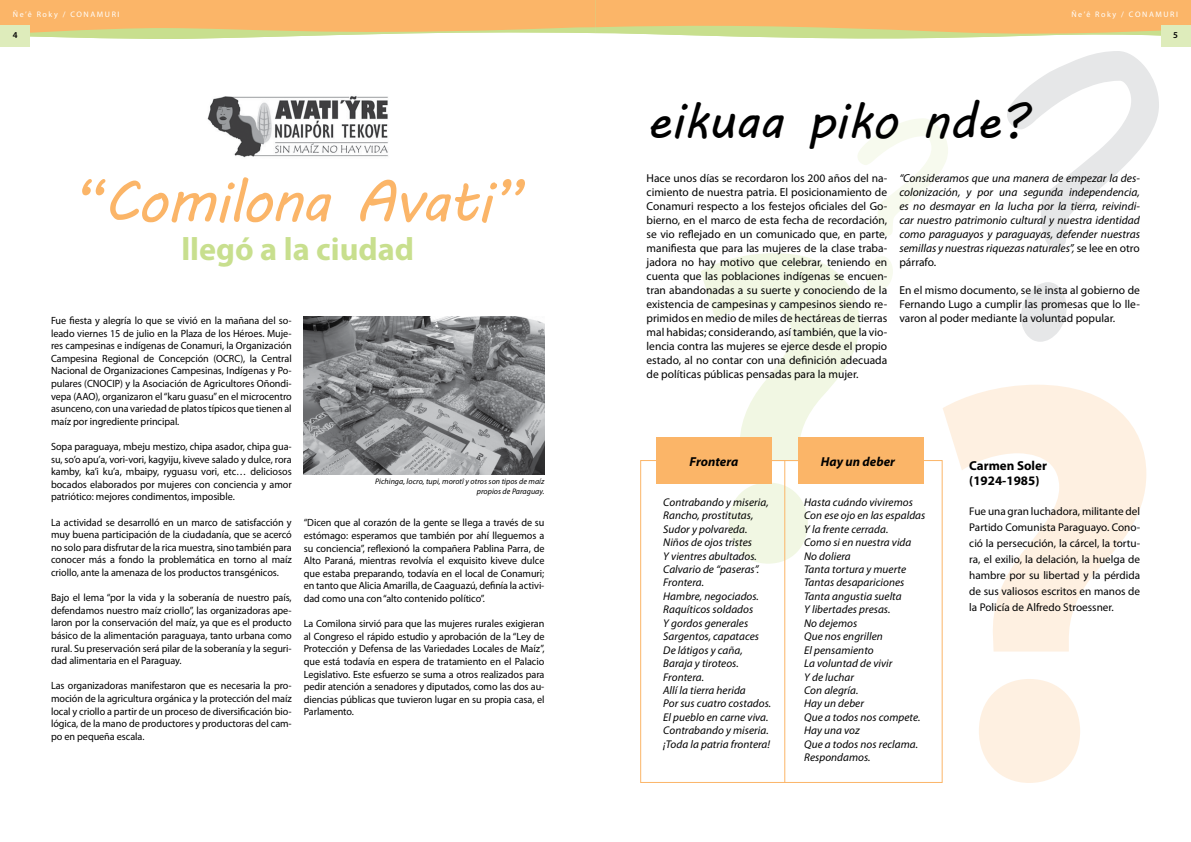
<style>
.page{position:relative;width:1191px;height:842px;background:#fff}
.page>*{position:absolute;margin:0;border:0;box-sizing:border-box;transform-origin:0 0}
.t1{font:58.9px "MV Boli";letter-spacing:-.03em;color:#fbb568}
.t2{font:50px "MV Boli";color:#000}
.t3{font:700 32.3px "Myriad Pro";color:#c8df8e}
.t4{font:700 13px/15.6px "Myriad Pro";color:#000}
.t5{font:italic 700 13px "Myriad Pro";color:#000}
.t6{font:11.5px/14px "Myriad Pro";color:#000;text-align:justify}
.t7{font:italic 11.5px/14px "Myriad Pro";color:#000;text-align:justify}
.t8{font:italic 11.2px/13.4px "Myriad Pro";letter-spacing:.005em;color:#000}
.t9{font:11.2px/16px "Myriad Pro";color:#000;text-align:justify}
.t10{font:10.5px/12.6px "Myriad Pro";letter-spacing:-.005em;color:#000;text-align:justify}
.t11{font:600 9px "Myriad Pro";color:#000}
.t12{font:italic 8px/9.6px "Myriad Pro";letter-spacing:.005em;color:#000;text-align:right}
.t13{font:8px "Myriad Pro";letter-spacing:.2em;color:#fff}
.s1{font-style:normal}
</style>
<div class="page">
<svg style="left:0;top:0;width:1191px;height:39px;background:#f3c078"></svg>
<svg style="left:700px;top:253px;width:159px;height:311px"></svg>
<div style="left:640px;top:460px;width:302px;height:323px;border:1px solid #fbb568"></div>
<svg style="left:942px;top:385px;width:204px;height:398px"></svg>
<svg style="left:857px;top:118px;width:91px;height:174px"></svg>
<svg style="left:1007px;top:51px;width:152px;height:291px"></svg>
<div style="left:656px;top:437px;width:116px;height:46px;background:#fbb568"></div>
<div style="left:798px;top:437px;width:125px;height:46px;background:#fbb568"></div>
<hr style="left:784px;top:460px;width:1px;height:323px;background:#fbb568">
<img style="left:207px;top:96px;width:181px;height:62px">
<img style="left:304px;top:316px;width:240px;height:158px">
<div style="left:0;top:25px;width:30px;height:22px;background:#deecbb"></div>
<div style="left:1161px;top:25px;width:30px;height:22px;background:#deecbb"></div>
<p class="t13" style="left:13px;top:9px;width:108px">Ñe’ê Roky / CONAMURI</p>
<p class="t11" style="left:13px;top:29px;width:6px">4</p>
<p class="t11" style="left:1173px;top:29px;width:6px">5</p>
<p class="t13" style="left:1071px;top:9px;width:108px">Ñe’ê Roky / CONAMURI</p>
<h1 class="t1" style="left:70px;top:161px;width:457px">“Comilona Avati”</h1>
<h3 class="t3" style="left:181px;top:228px;width:234px">llegó a la ciudad</h3>
<p class="t10" style="left:51px;top:314px;width:242px">Fue fiesta y alegría lo que se vivió en la mañana del so&shy;leado viernes 15 de julio en la Plaza de los Héroes. Muje&shy;res campesinas e indígenas de Conamuri, la Organización Campesina Regional de Concepción (OCRC), la Central Nacional de Organizaciones Campesinas, Indígenas y Po&shy;pulares (CNOCIP) y la Asociación de Agricultores Oñondi&shy;vepa (AAO), organizaron el “karu guasu” en el microcentro asunceno, con una variedad de platos típicos que tienen al maíz por ingrediente principal.</p>
<p class="t10" style="left:51px;top:440px;width:242px">Sopa paraguaya, mbeju mestizo, chipa asador, chipa gua&shy;su, so’o apu’a, vori-vori, kagyiju, kiveve salado y dulce, rora kamby, ka’i ku’a, mbaipy, ryguasu vori, etc… deliciosos bocados elaborados por mujeres con conciencia y amor patriótico: mejores condimentos, imposible.</p>
<p class="t10" style="left:51px;top:516px;width:242px">La actividad se desarrolló en un marco de satisfacción y muy buena participación de la ciudadanía, que se acercó no solo para disfrutar de la rica muestra, sino también para conocer más a fondo la problemática en torno al maíz criollo, ante la amenaza de los productos transgénicos.</p>
<p class="t10" style="left:51px;top:591px;width:242px">Bajo el lema “por la vida y la soberanía de nuestro país, defendamos nuestro maíz criollo”, las organizadoras ape&shy;laron por la conservación del maíz, ya que es el producto básico de la alimentación paraguaya, tanto urbana como rural. Su preservación será pilar de la soberanía y la seguri&shy;dad alimentaria en el Paraguay.</p>
<p class="t10" style="left:51px;top:679px;width:242px">Las organizadoras manifestaron que es necesaria la pro&shy;moción de la agricultura orgánica y la protección del maíz local y criollo a partir de un proceso de diversificación bio&shy;lógica, de la mano de productores y productoras del cam&shy;po en pequeña escala.</p>
<p class="t12" style="left:375px;top:477px;width:171px">Pichinga, locro, tupi, morotî y otros son tipos de maíz propios de Paraguay.</p>
<p class="t10" style="left:304px;top:516px;width:242px">“Dicen que al corazón de la gente se llega a través de su estómago: esperamos que también por ahí lleguemos a su conciencia”, reflexionó la compañera Pablina Parra, de Alto Paraná, mientras revolvía el exquisito kiveve dulce que estaba preparando, todavía en el local de Conamuri; en tanto que Alicia Amarilla, de Caaguazú, definía la activi&shy;dad como una con “alto contenido político”.</p>
<p class="t10" style="left:304px;top:617px;width:242px">La Comilona sirvió para que las mujeres rurales exigieran al Congreso el rápido estudio y aprobación de la “Ley de Protección y Defensa de las Variedades Locales de Maíz”, que está todavía en espera de tratamiento en el Palacio Legislativo. Este esfuerzo se suma a otros realizados para pedir atención a senadores y diputados, como las dos au&shy;diencias públicas que tuvieron lugar en su propia casa, el Parlamento.</p>
<h2 class="t2" style="left:646px;top:86px;width:382px">eikuaa piko nde?</h2>
<p class="t6" style="left:646px;top:171px;width:242px">Hace unos días se recordaron los 200 años del na&shy;cimiento de nuestra patria. El posicionamiento de Conamuri respecto a los festejos oficiales del Go&shy;bierno, en el marco de esta fecha de recordación, se vio reflejado en un comunicado que, en parte, manifiesta que para las mujeres de la clase traba&shy;jadora no hay motivo que celebrar, teniendo en cuenta que las poblaciones indígenas se encuen&shy;tran abandonadas a su suerte y conociendo de la existencia de campesinas y campesinos siendo re&shy;primidos en medio de miles de hectáreas de tierras mal habidas; considerando, así también, que la vio&shy;lencia contra las mujeres se ejerce desde el propio estado, al no contar con una definición adecuada de políticas públicas pensadas para la mujer.</p>
<p class="t7" style="left:899px;top:171px;width:242px">“Consideramos que una manera de empezar la des&shy;colonización, y por una segunda independencia, es no desmayar en la lucha por la tierra, reivindi&shy;car nuestro patrimonio cultural y nuestra identidad como paraguayos y paraguayas, defender nuestras semillas y nuestras riquezas naturales”, <span class="s1">se lee en otro párrafo.</span></p>
<p class="t6" style="left:899px;top:283px;width:242px">En el mismo documento, se le insta al gobierno de Fernando Lugo a cumplir las promesas que lo lle&shy;varon al poder mediante la voluntad popular.</p>
<p class="t5" style="left:689px;top:453px;width:50px">Frontera</p>
<p class="t8" style="left:663px;top:495px;width:109px">Contrabando y miseria,<br>Rancho, prostitutas,<br>Sudor y polvareda.<br>Niños de ojos tristes<br>Y vientres abultados.<br>Calvario de “paseras”.<br>Frontera.<br>Hambre, negociados.<br>Raquíticos soldados<br>Y gordos generales<br>Sargentos, capataces<br>De látigos y caña,<br>Baraja y tiroteos.<br>Frontera.<br>Allí la tierra herida<br>Por sus cuatro costados.<br>El pueblo en carne viva.<br>Contrabando y miseria. ¡Toda la patria frontera!</p>
<p class="t5" style="left:821px;top:453px;width:76px">Hay un deber</p>
<p class="t8" style="left:804px;top:495px;width:123px">Hasta cuándo viviremos<br>Con ese ojo en las espaldas<br>Y la frente cerrada.<br>Como si en nuestra vida<br>No doliera<br>Tanta tortura y muerte<br>Tantas desapariciones<br>Tanta angustia suelta<br>Y libertades presas.<br>No dejemos<br>Que nos engrillen<br>El pensamiento<br>La voluntad de vivir<br>Y de luchar<br>Con alegría.<br>Hay un deber<br>Que a todos nos compete.<br>Hay una voz<br>Que a todos nos reclama.<br>Respondamos.</p>
<p class="t4" style="left:969px;top:457px;width:79px">Carmen Soler (1924-1985)</p>
<p class="t9" style="left:969px;top:503px;width:172px">Fue una gran luchadora, militante del Partido Comunista Paraguayo. Cono&shy;ció la persecución, la cárcel, la tortu&shy;ra, el exilio, la delación, la huelga de hambre por su libertad y la pérdida de sus valiosos escritos en manos de la Policía de Alfredo Stroessner.</p>
</div>
